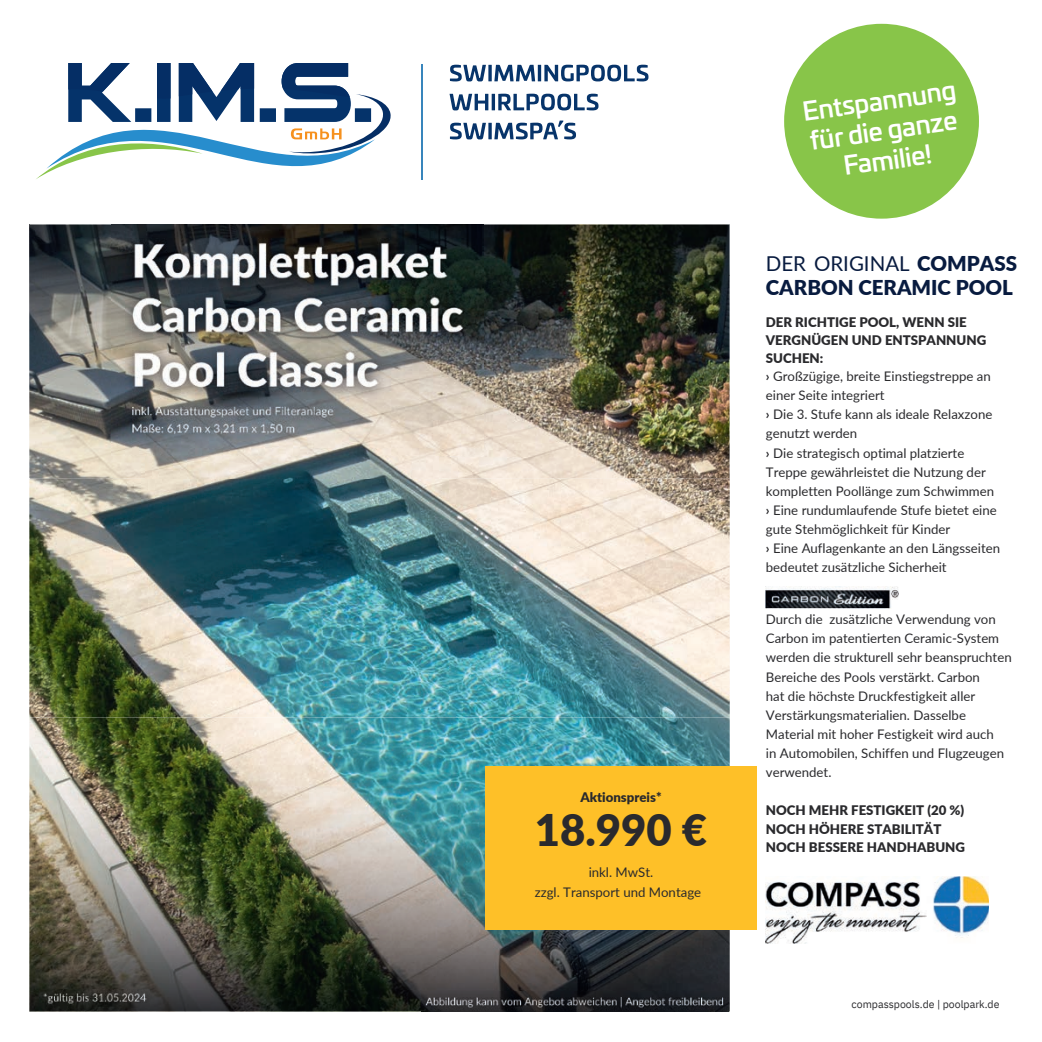
<style>
.page{position:relative;width:1042px;height:1042px;background:#fff}
.page>*{position:absolute;margin:0;border:0;box-sizing:border-box;transform-origin:0 0}
.t1{font:900 43.57px "Lato";color:#2a2a2d}
.t2{font:500 25.2px/29.9px "Univia Pro";color:#fff;text-align:center}
.t3{font:900 20.47px/24.3px "Lato";color:#081b3f}
.t4{font:13.3px/18.9px "Lato";color:#2a2a2d}
.t5{font:900 13.3px/18.6px "Lato";color:#2a2a2d}
.t6{font:10.5px "IBM Plex Sans";color:#2a2a2d}
.s1{font-weight:400}
.s2{font-weight:900}
.s3{font-weight:700}
</style>
<div class="page">
<img style="left:29px;top:224px;width:701px;height:493px">
<img style="left:29px;top:225px;width:116px;height:253px">
<img style="left:484px;top:225px;width:245px;height:50px">
<img style="left:438px;top:275px;width:291px;height:203px">
<img style="left:145px;top:455px;width:293px;height:23px">
<img style="left:766px;top:586px;width:132px;height:22px">
<img style="left:29px;top:717px;width:701px;height:294px">
<div style="left:485px;top:766px;width:272px;height:164px;background:#fec028"></div>
<img style="left:766px;top:876px;width:223px;height:67px">
<img style="left:40px;top:989px;width:109px;height:18px">
<img style="left:421px;top:991px;width:308px;height:21px">
<img style="left:112px;top:225px;width:372px;height:230px">
<img style="left:421px;top:64px;width:228px;height:116px">
<svg style="left:450px;top:65px;width:36px;height:16px"></svg>
<svg style="left:488px;top:65px;width:4px;height:16px"></svg>
<svg style="left:494px;top:65px;width:41px;height:16px"></svg>
<hr style="left:538px;top:65px;width:3px;height:16px;background:#07346a">
<svg style="left:544px;top:65px;width:104px;height:16px"></svg>
<svg style="left:449px;top:94px;width:39px;height:16px"></svg>
<hr style="left:492px;top:94px;width:3px;height:16px;background:#07346a">
<svg style="left:498px;top:94px;width:100px;height:16px"></svg>
<svg style="left:450px;top:123px;width:36px;height:16px"></svg>
<svg style="left:488px;top:123px;width:4px;height:16px"></svg>
<svg style="left:494px;top:121px;width:82px;height:18px"></svg>
<hr style="left:421px;top:64px;width:2px;height:115px;background:#3885bc">
<svg style="left:36px;top:63px;width:355px;height:116px"></svg>
<div style="left:784px;top:24px;width:195px;height:195px;background:#88c549;border-radius:50%"></div>
<p class="t5" style="left:580px;top:787px;width:83px">Aktionspreis*</p>
<h1 class="t1" style="left:535px;top:797px;width:174px">18.990 €</h1>
<p class="t4" style="left:535px;top:862px;width:168px;line-height:19.8px;text-align:center">inkl. MwSt.<br>zzgl. Transport und Montage</p>
<h2 class="t2" style="left:800px;top:95px;width:156px;rotate:-8deg">Entspannung für die ganze<br>Familie!</h2>
<h3 class="t3" style="left:766px;top:250px;width:253px"><span class="s1">DER ORIGINAL</span> COMPASS<br>CARBON CERAMIC POOL</h3>
<p class="t4" style="left:766px;top:312px;width:236px"><span class="s2">DER RICHTIGE POOL, WENN SIE<br>VERGNÜGEN UND ENTSPANNUNG<br>SUCHEN:<br></span><span class="s3">›</span> Großzügige, breite Einstiegstreppe an einer Seite integriert<br><span class="s3">›</span> Die 3. Stufe kann als ideale Relaxzone genutzt werden<br><span class="s3">›</span> Die strategisch optimal platzierte<br>Treppe gewährleistet die Nutzung der kompletten Poollänge zum Schwimmen <span class="s3">›</span> Eine rundumlaufende Stufe bietet eine gute Stehmöglichkeit für Kinder<br><span class="s3">›</span> Eine Auflagenkante an den Längsseiten bedeutet zusätzliche Sicherheit</p>
<p class="t4" style="left:766px;top:609px;width:247px">Durch die zusätzliche Verwendung von Carbon im patentierten Ceramic-System werden die strukturell sehr beanspruchten Bereiche des Pools verstärkt. Carbon<br>hat die höchste Druckfestigkeit aller Verstärkungsmaterialien. Dasselbe Material mit hoher Festigkeit wird auch<br>in Automobilen, Schiffen und Flugzeugen verwendet.</p>
<p class="t5" style="left:766px;top:800px;width:201px">NOCH MEHR FESTIGKEIT (20 %)<br>NOCH HÖHERE STABILITÄT<br>NOCH BESSERE HANDHABUNG</p>
<p class="t6" style="left:851px;top:996px;width:149px">compasspools.de | poolpark.de</p>
</div>
